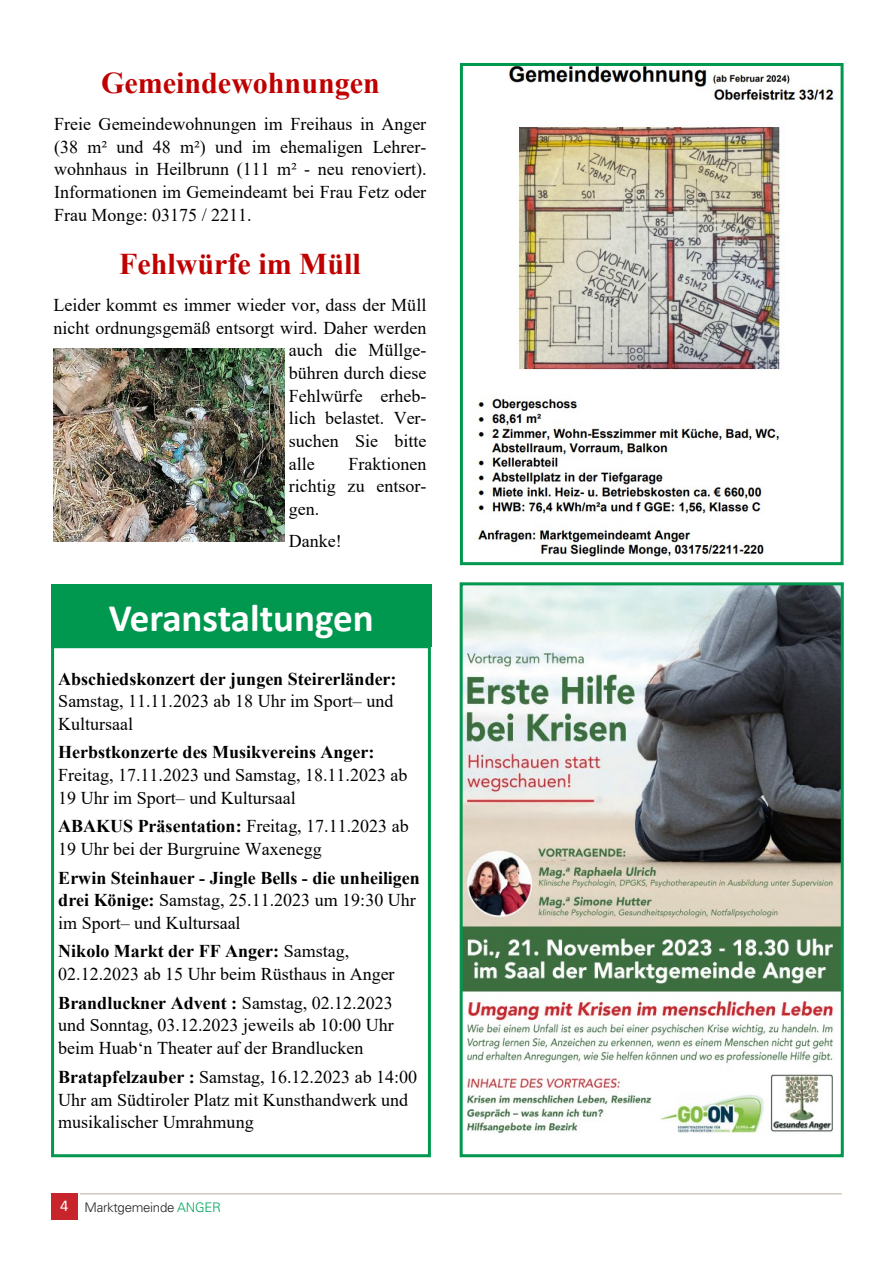
<style>
.page{position:relative;width:893px;height:1263px;background:#fff}
.page>*{position:absolute;margin:0;border:0;box-sizing:border-box;transform-origin:0 0}
.t1{font:700 39px "Calibri";letter-spacing:-.005em;color:#fff}
.t2{font:700 30.15px "Times New Roman";color:#c00000}
.t3{font:700 30px "Times New Roman";color:#c00000}
.t4{font:18px/22.6px "Times New Roman";color:#000}
.t5{font:700 18px/22.6px "Times New Roman";color:#000}
.t6{font:300 13.2px "Univers";letter-spacing:-.02em;color:#231f20}
.s1{font-weight:700}
.s2{font-weight:400}
.s3{font-family:"Calibri";font-weight:400;font-size:16.5px;color:#fff}
.s4{color:#00a65d}
</style>
<div class="page">
<div style="left:51px;top:1193px;width:27px;height:27px;background:#c8242b"></div>
<hr style="left:80px;top:1193px;width:762px;height:1px;background:#d1c9c1">
<div style="left:51px;top:645px;width:380px;height:512px;border:3px solid #00974e"></div>
<div style="left:51px;top:584px;width:381px;height:63px;background:#00974e"></div>
<img style="left:54px;top:348px;width:231px;height:194px">
<img style="left:476px;top:67px;width:360px;height:492px">
<div style="left:460px;top:63px;width:384px;height:502px;border:3px solid #00974e"></div>
<img style="left:464px;top:586px;width:376px;height:548px">
<div style="left:460px;top:582px;width:384px;height:575px;border:3px solid #00974e"></div>
<h2 class="t2" style="left:101px;top:62px;width:280px">Gemeindewohnungen</h2>
<p class="t4" style="left:54px;top:112px;width:374px;text-align:justify">Freie Gemeindewohnungen im Freihaus in Anger (38 m² und 48 m²) und im ehemaligen Lehrer&shy;wohnhaus in Heilbrunn (111 m² - neu renoviert).<br>Informationen im Gemeindeamt bei Frau Fetz oder Frau Monge: 03175 / 2211.</p>
<h3 class="t3" style="left:119px;top:243px;width:243px">Fehlwürfe im Müll</h3>
<p class="t4" style="left:54px;top:293px;width:374px">Leider kommt es immer wieder vor, dass der Müll</p>
<p class="t4" style="left:54px;top:316px;width:374px">nicht ordnungsgemäß entsorgt wird. Daher werden</p>
<p class="t4" style="left:289px;top:338px;width:139px">auch die Müllge-</p>
<p class="t4" style="left:289px;top:361px;width:139px">bühren durch diese</p>
<p class="t4" style="left:289px;top:384px;width:139px">Fehlwürfe erheb-</p>
<p class="t4" style="left:289px;top:406px;width:139px">lich belastet. Ver-</p>
<p class="t4" style="left:289px;top:429px;width:139px">suchen Sie bitte</p>
<p class="t4" style="left:289px;top:452px;width:27px">alle</p>
<p class="t4" style="left:289px;top:452px;width:139px;text-align:justify;text-indent:60px">Fraktionen richtig zu entsor&shy;gen.</p>
<p class="t4" style="left:289px;top:529px;width:54px">Danke!</p>
<h1 class="t1" style="left:109px;top:590px;width:267px">Veranstaltungen</h1>
<p class="t5" style="left:58px;top:667px;width:340px">Abschiedskonzert der jungen Steirerländer:</p>
<p class="t4" style="left:58px;top:689px;width:337px">Samstag, 11.11.2023 ab 18 Uhr im Sport– und<br>Kultursaal</p>
<p class="t5" style="left:58px;top:740px;width:318px">Herbstkonzerte des Musikvereins Anger:</p>
<p class="t4" style="left:58px;top:763px;width:351px">Freitag, 17.11.2023 und Samstag, 18.11.2023 ab<br>19 Uhr im Sport– und Kultursaal</p>
<p class="t4" style="left:58px;top:814px;width:352px"><span class="s1">ABAKUS Präsentation:</span> Freitag, 17.11.2023 ab<br>19 Uhr bei der Burgruine Waxenegg</p>
<p class="t5" style="left:58px;top:866px;width:363px">Erwin Steinhauer - Jingle Bells - die unheiligen drei Könige: <span class="s2">Samstag, 25.11.2023 um 19:30 Uhr im Sport– und Kultursaal</span></p>
<p class="t4" style="left:58px;top:939px;width:338px"><span class="s1">Nikolo Markt der FF Anger:</span> Samstag,<br>02.12.2023 ab 15 Uhr beim Rüsthaus in Anger</p>
<p class="t4" style="left:58px;top:991px;width:337px;text-align:justify"><span class="s1">Brandluckner Advent :</span> Samstag, 02.12.2023 und Sonntag, 03.12.2023 jeweils ab 10:00 Uhr beim Huab‘n Theater auf der Brandlucken</p>
<p class="t4" style="left:58px;top:1065px;width:360px"><span class="s1">Bratapfelzauber :</span> Samstag, 16.12.2023 ab 14:00<br>Uhr am Südtiroler Platz mit Kunsthandwerk und musikalischer Umrahmung</p>
<p class="t6" style="left:60px;top:1199px;width:162px"><span class="s3">4</span> Marktgemeinde <span class="s4">ANGER</span></p>
</div>
